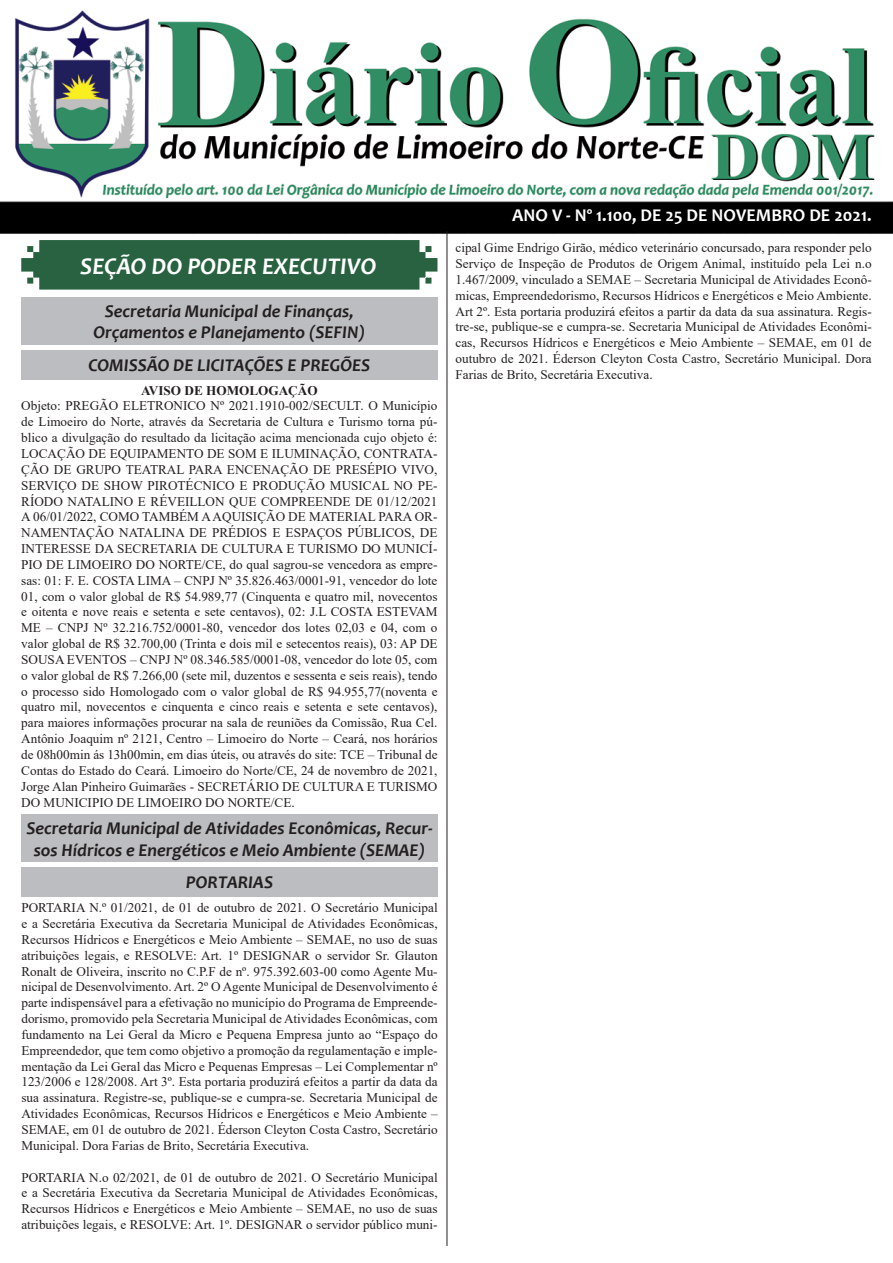
<style>
.page{position:relative;width:893px;height:1263px;background:#fff}
.page>*{position:absolute;margin:0;border:0;box-sizing:border-box;transform-origin:0 0}
.t1{font:italic 700 24px "Candara";color:#fff}
.t2{font:italic 700 18px/21.6px "Candara";color:#231f20;text-align:center}
.t3{font:700 18px "Candara";color:#fff}
.t4{font:13.2px/15.9px "Times New Roman";color:#231f20;text-align:justify}
.t5{font:700 13.2px "Times New Roman";color:#231f20}
</style>
<div class="page">
<img style="left:0;top:10px;width:893px;height:224px">
<svg style="left:21px;top:240px;width:416px;height:50px;background:#346a4a"></svg>
<hr style="left:447px;top:231px;width:1px;height:1015px;background:#231f20">
<div style="left:21px;top:297px;width:416px;height:48px;background:#bcbdc0"></div>
<div style="left:21px;top:350px;width:416px;height:29px;background:#bcbdc0"></div>
<div style="left:21px;top:814px;width:417px;height:48px;background:#bcbdc0"></div>
<div style="left:21px;top:867px;width:417px;height:29px;background:#bcbdc0"></div>
<p class="t1" style="left:80px;top:251px;width:298px">SEÇÃO DO PODER EXECUTIVO</p>
<p class="t2" style="left:105px;top:300px;width:250px">Secretaria Municipal de Finanças,</p>
<p class="t2" style="left:93px;top:321px;width:273px">Orçamentos e Planejamento (SEFIN)</p>
<p class="t2" style="left:88px;top:354px;width:283px">COMISSÃO DE LICITAÇÕES E PREGÕES</p>
<p class="t5" style="left:141px;top:381px;width:178px">AVISO DE HOMOLOGAÇÃO</p>
<p class="t4" style="left:21px;top:398px;width:418px">Objeto: PREGÃO ELETRONICO Nº 2021.1910-002/SECULT. O Município de Limoeiro do Norte, através da Secretaria de Cultura e Turismo torna pú&shy;blico a divulgação do resultado da licitação acima mencionada cujo objeto é:<br>LOCAÇÃO DE EQUIPAMENTO DE SOM E ILUMINAÇÃO, CONTRATA-ÇÃO DE GRUPO TEATRAL PARA ENCENAÇÃO DE PRESÉPIO VIVO, SERVIÇO DE SHOW PIROTÉCNICO E PRODUÇÃO MUSICAL NO PE-RÍODO NATALINO E RÉVEILLON QUE COMPREENDE DE 01/12/2021<br>A 06/01/2022, COMO TAMBÉM A AQUISIÇÃO DE MATERIAL PARA OR-NAMENTAÇÃO NATALINA DE PRÉDIOS E ESPAÇOS PÚBLICOS, DE INTERESSE DA SECRETARIA DE CULTURA E TURISMO DO MUNICÍ-PIO DE LIMOEIRO DO NORTE/CE, do qual sagrou-se vencedora as empre&shy;sas: 01: F. E. COSTA LIMA – CNPJ Nº 35.826.463/0001-91, vencedor do lote 01, com o valor global de R$ 54.989,77 (Cinquenta e quatro mil, novecentos e oitenta e nove reais e setenta e sete centavos), 02: J.L COSTA ESTEVAM ME – CNPJ Nº 32.216.752/0001-80, vencedor dos lotes 02,03 e 04, com o valor global de R$ 32.700,00 (Trinta e dois mil e setecentos reais), 03: AP DE SOUSA EVENTOS – CNPJ Nº 08.346.585/0001-08, vencedor do lote 05, com o valor global de R$ 7.266,00 (sete mil, duzentos e sessenta e seis reais), tendo o processo sido Homologado com o valor global de R$ 94.955,77(noventa e quatro mil, novecentos e cinquenta e cinco reais e setenta e sete centavos), para maiores informações procurar na sala de reuniões da Comissão, Rua Cel.<br>Antônio Joaquim nº 2121, Centro – Limoeiro do Norte – Ceará, nos horários de 08h00min ás 13h00min, em dias úteis, ou através do site: TCE – Tribunal de Contas do Estado do Ceará. Limoeiro do Norte/CE, 24 de novembro de 2021, Jorge Alan Pinheiro Guimarães - SECRETÁRIO DE CULTURA E TURISMO DO MUNICIPIO DE LIMOEIRO DO NORTE/CE.</p>
<p class="t2" style="left:26px;top:817px;width:408px">Secretaria Municipal de Atividades Econômicas, Recur&shy;sos Hídricos e Energéticos e Meio Ambiente (SEMAE)</p>
<p class="t2" style="left:186px;top:871px;width:89px">PORTARIAS</p>
<p class="t4" style="left:21px;top:899px;width:418px">PORTARIA N.º 01/2021, de 01 de outubro de 2021. O Secretário Municipal e a Secretária Executiva da Secretaria Municipal de Atividades Econômicas, Recursos Hídricos e Energéticos e Meio Ambiente – SEMAE, no uso de suas atribuições legais, e RESOLVE: Art. 1º DESIGNAR o servidor Sr. Glauton Ronalt de Oliveira, inscrito no C.P.F de nº. 975.392.603-00 como Agente Mu&shy;nicipal de Desenvolvimento. Art. 2º O Agente Municipal de Desenvolvimento é parte indispensável para a efetivação no município do Programa de Empreende&shy;dorismo, promovido pela Secretaria Municipal de Atividades Econômicas, com fundamento na Lei Geral da Micro e Pequena Empresa junto ao “Espaço do Empreendedor, que tem como objetivo a promoção da regulamentação e imple&shy;mentação da Lei Geral das Micro e Pequenas Empresas – Lei Complementar nº 123/2006 e 128/2008. Art 3º. Esta portaria produzirá efeitos a partir da data da sua assinatura. Registre-se, publique-se e cumpra-se. Secretaria Municipal de Atividades Econômicas, Recursos Hídricos e Energéticos e Meio Ambiente – SEMAE, em 01 de outubro de 2021. Éderson Cleyton Costa Castro, Secretário Municipal. Dora Farias de Brito, Secretária Executiva.</p>
<p class="t4" style="left:21px;top:1169px;width:418px">PORTARIA N.o 02/2021, de 01 de outubro de 2021. O Secretário Municipal e a Secretária Executiva da Secretaria Municipal de Atividades Econômicas, Recursos Hídricos e Energéticos e Meio Ambiente – SEMAE, no uso de suas atribuições legais, e RESOLVE: Art. 1º. DESIGNAR o servidor público muni-</p>
<p class="t3" style="left:512px;top:204px;width:361px">ANO V - Nº 1.100, DE 25 DE NOVEMBRO DE 2021.</p>
<p class="t4" style="left:455px;top:239px;width:418px">cipal Gime Endrigo Girão, médico veterinário concursado, para responder pelo Serviço de Inspeção de Produtos de Origem Animal, instituído pela Lei n.o 1.467/2009, vinculado a SEMAE – Secretaria Municipal de Atividades Econô&shy;micas, Empreendedorismo, Recursos Hídricos e Energéticos e Meio Ambiente.<br>Art 2º. Esta portaria produzirá efeitos a partir da data da sua assinatura. Regis&shy;tre-se, publique-se e cumpra-se. Secretaria Municipal de Atividades Econômi&shy;cas, Recursos Hídricos e Energéticos e Meio Ambiente – SEMAE, em 01 de outubro de 2021. Éderson Cleyton Costa Castro, Secretário Municipal. Dora Farias de Brito, Secretária Executiva.</p>
</div>
